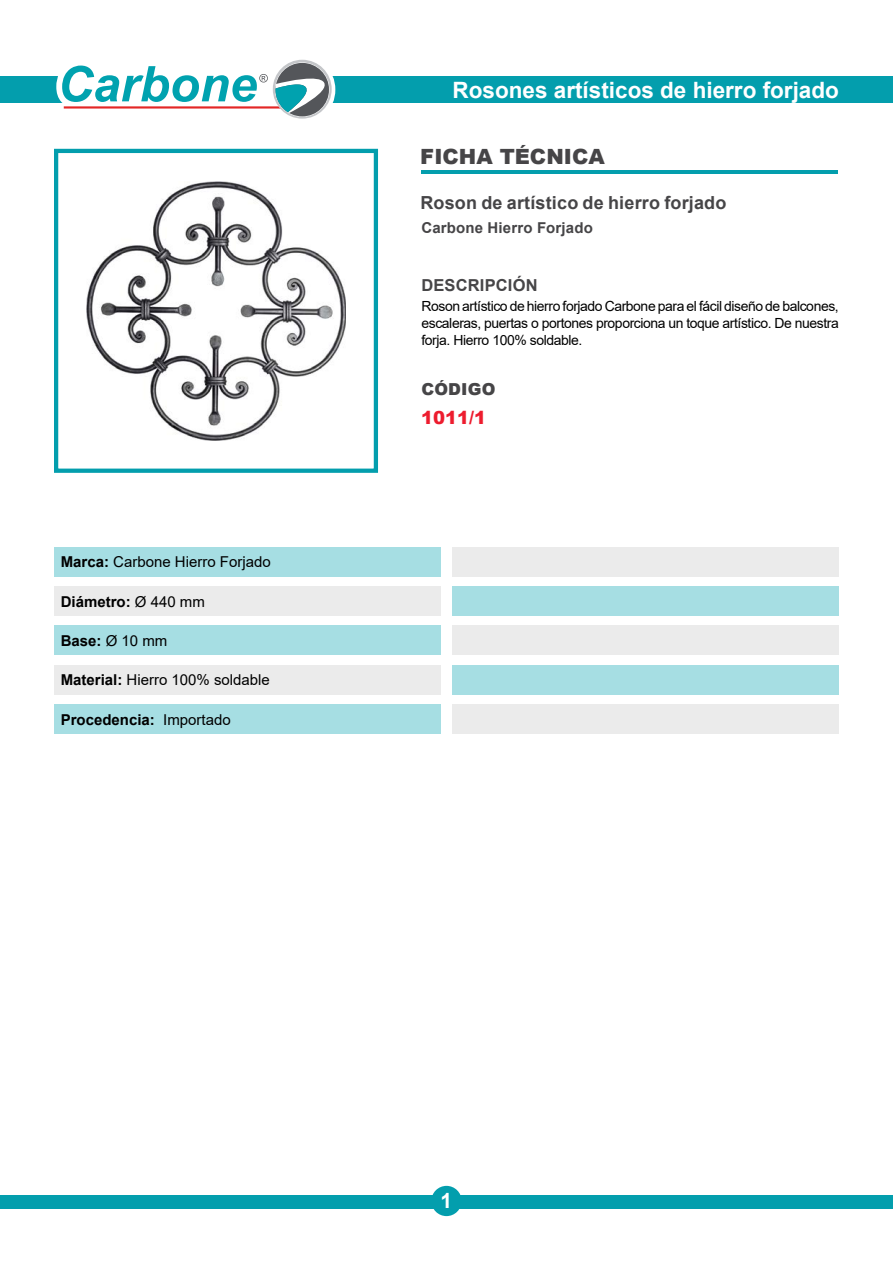
<style>
.page{position:relative;width:893px;height:1263px;background:#fff}
.page>*{position:absolute;margin:0;border:0;box-sizing:border-box;transform-origin:0 0}
.t1{font:700 22.5px "Arial";color:#fff}
.t2{font:900 21px "Arial";color:#464547}
.t3{font:700 21px "Arial";color:#fff}
.t4{font:700 18px "Arial";letter-spacing:.01em;color:#464547}
.t5{font:900 18px "Arial";color:#ed1c2e}
.t6{font:700 16.5px "Arial";letter-spacing:.01em;color:#464547}
.t7{font:900 16.5px "Arial";letter-spacing:.01em;color:#464547}
.t8{font:15px "Arial";color:#000}
.t9{font:700 15px "Arial";color:#000}
.t10{font:700 15px "Arial";letter-spacing:.01em;color:#464547}
.t11{font:13.95px/16.8px "Arial";letter-spacing:-.03em;color:#000;text-align:justify}
.s1{font-weight:700}
.s2{font-weight:400}
</style>
<div class="page">
<div style="left:0;top:77px;width:62px;height:26px;background:#039ead"></div>
<div style="left:303px;top:77px;width:590px;height:26px;background:#039ead"></div>
<div style="left:264px;top:54px;width:71px;height:71px;border:12px solid #fff;border-radius:50%"></div>
<svg style="left:273px;top:60px;width:59px;height:59px"></svg>
<svg style="left:47px;top:54px;width:282px;height:63px"></svg>
<hr style="left:421px;top:171px;width:417px;height:3px;background:#039ead">
<div style="left:0;top:1195px;width:893px;height:14px;background:#039ead"></div>
<div style="left:431px;top:1186px;width:31px;height:30px;background:#039ead;border-radius:50%"></div>
<div style="left:54px;top:547px;width:387px;height:30px;background:#a6dee3"></div>
<div style="left:452px;top:547px;width:387px;height:30px;background:#ebebeb"></div>
<div style="left:54px;top:586px;width:387px;height:30px;background:#ebebeb"></div>
<div style="left:452px;top:586px;width:387px;height:30px;background:#a6dee3"></div>
<div style="left:54px;top:626px;width:387px;height:29px;background:#a6dee3"></div>
<div style="left:452px;top:626px;width:387px;height:29px;background:#ebebeb"></div>
<div style="left:54px;top:665px;width:387px;height:29px;background:#ebebeb"></div>
<div style="left:452px;top:665px;width:387px;height:29px;background:#a6dee3"></div>
<div style="left:54px;top:704px;width:387px;height:30px;background:#a6dee3"></div>
<div style="left:452px;top:704px;width:387px;height:30px;background:#ebebeb"></div>
<img style="left:86px;top:181px;width:260px;height:259px">
<div style="left:54px;top:149px;width:324px;height:324px;border:4px solid #039ead"></div>
<p class="t8" style="left:61px;top:552px;width:212px"><span class="s1">Marca:</span> Carbone Hierro Forjado</p>
<p class="t9" style="left:61px;top:591px;width:146px">Diámetro: <span class="s2">Ø 440 mm</span></p>
<p class="t9" style="left:61px;top:630px;width:108px">Base: <span class="s2">Ø 10 mm</span></p>
<p class="t8" style="left:61px;top:669px;width:211px"><span class="s1">Material:</span> Hierro 100% soldable</p>
<p class="t9" style="left:61px;top:709px;width:172px">Procedencia: <span class="s2">Importado</span></p>
<h1 class="t1" style="left:453px;top:74px;width:388px">Rosones artísticos de hierro forjado</h1>
<h2 class="t2" style="left:420px;top:141px;width:186px">FICHA TÉCNICA</h2>
<p class="t4" style="left:420px;top:190px;width:308px">Roson de artístico de hierro forjado</p>
<p class="t10" style="left:421px;top:217px;width:173px">Carbone Hierro Forjado</p>
<p class="t6" style="left:421px;top:274px;width:118px">DESCRIPCIÓN</p>
<p class="t11" style="left:421px;top:298px;width:419px">Roson artístico de hierro forjado Carbone para el fácil diseño de balcones, escaleras, puertas o portones proporciona un toque artístico. De nuestra forja. Hierro 100% soldable.</p>
<p class="t7" style="left:421px;top:377px;width:76px">CÓDIGO</p>
<p class="t5" style="left:421px;top:404px;width:67px">1011/1</p>
<h2 class="t3" style="left:441px;top:1186px;width:13px">1</h2>
</div>
